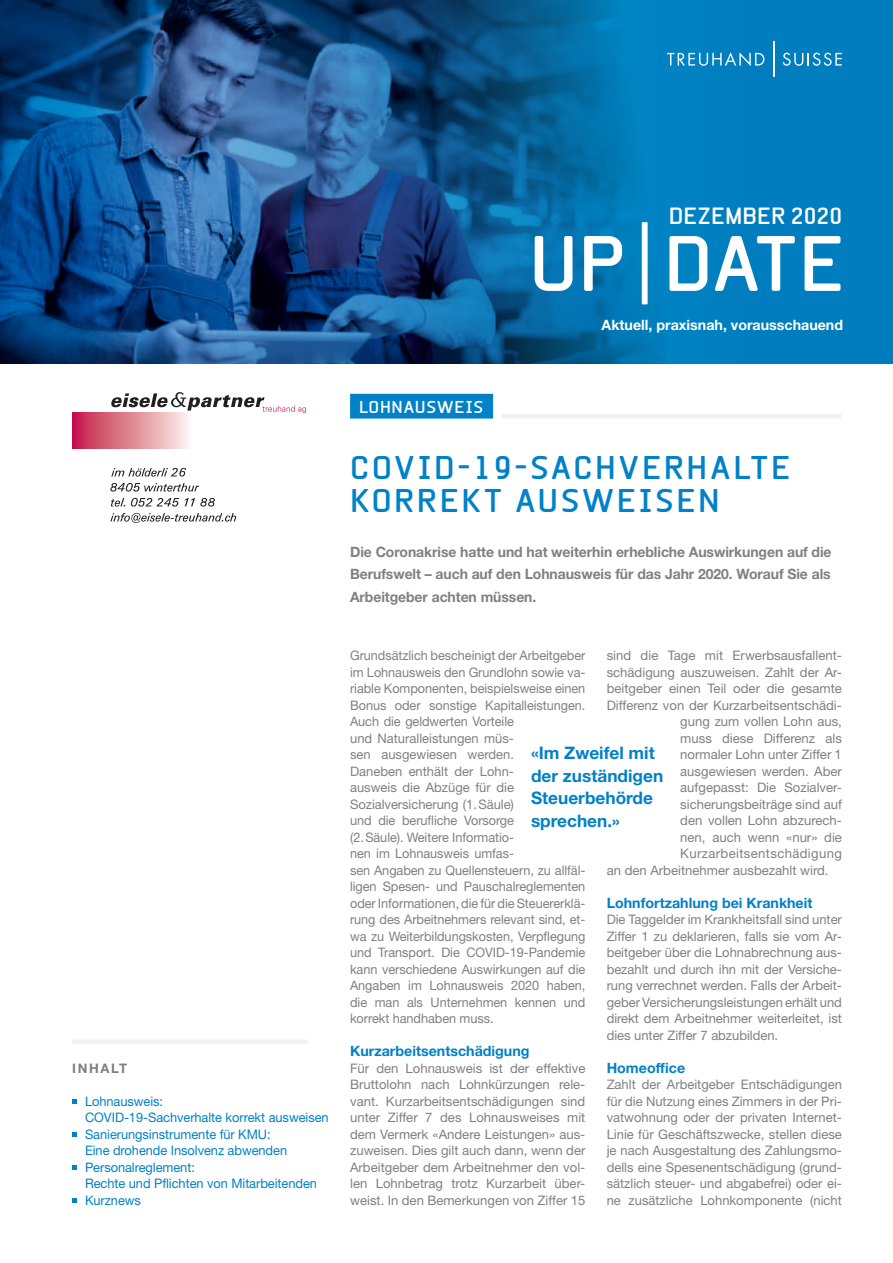
<style>
.page{position:relative;width:893px;height:1263px;background:#fff}
.page>*{position:absolute;margin:0;border:0;box-sizing:border-box;transform-origin:0 0}
.t1{font:700 75px "Beta Sans";letter-spacing:-.015em;color:#fff}
.t2{font:700 31.5px/33px "Beta Sans";letter-spacing:.075em;color:#0081c8}
.t3{font:700 22.5px "Beta Sans";color:#fff}
.t4{font:700 17.25px/22.5px "Helvetica Neue LT Std";color:#0081c8}
.t5{font:700 16.5px "Beta Sans";letter-spacing:.04em;color:#fff}
.t6{font:700 14.25px/22.5px "Helvetica Neue LT Std";letter-spacing:-.005em;color:#808083;text-align:justify}
.t7{font:700 14.25px "Helvetica Neue LT Std";color:#0081c8}
.t8{font:700 14.25px "Helvetica Neue LT Std";color:#fff}
.t9{font:13.2px/16.5px "Helvetica Neue LT Std";letter-spacing:-.005em;color:#808083;text-align:justify}
.t10{font:13.2px/16.5px "Helvetica Neue LT Std";letter-spacing:-.005em;color:#0081c8}
.t11{font:13.2px "Helvetica Neue LT Std";letter-spacing:.03em;color:#808083}
.t12{font:700 13.2px "Helvetica Neue LT Std";letter-spacing:.125em;color:#808083}
.s1{font-family:"Beta Sans Norm";font-weight:400;font-size:112.5px}
</style>
<div class="page">
<svg style="left:72px;top:1099px;width:5px;height:4px"></svg>
<svg style="left:72px;top:1132px;width:5px;height:4px"></svg>
<svg style="left:72px;top:1165px;width:5px;height:4px"></svg>
<svg style="left:72px;top:1198px;width:5px;height:4px"></svg>
<div style="left:350px;top:394px;width:143px;height:24px;background:#0081c8"></div>
<hr style="left:502px;top:414px;width:339px;height:4px;background:#f0f0f1">
<hr style="left:72px;top:1040px;width:236px;height:4px;background:#f0f0f1">
<div style="left:0;top:0;width:893px;height:363px;background:#007dbe"></div>
<img style="left:0;top:0;width:651px;height:363px">
<svg style="left:667px;top:52px;width:97px;height:14px"></svg>
<svg style="left:783px;top:53px;width:59px;height:13px"></svg>
<hr style="left:773px;top:41px;width:1px;height:36px;background:#fff">
<svg style="left:111px;top:392px;width:195px;height:21px"></svg>
<div style="left:72px;top:412px;width:119px;height:36px;background:linear-gradient(to right,#c41a45,#fcf7eb)"></div>
<svg style="left:111px;top:468px;width:75px;height:9px"></svg>
<svg style="left:110px;top:483px;width:89px;height:9px"></svg>
<svg style="left:111px;top:498px;width:14px;height:9px"></svg>
<svg style="left:131px;top:498px;width:48px;height:9px"></svg>
<svg style="left:185px;top:498px;width:30px;height:9px"></svg>
<svg style="left:110px;top:513px;width:126px;height:10px"></svg>
<h3 class="t3" style="left:669px;top:202px;width:175px">DEZEMBER 2020</h3>
<h1 class="t1" style="left:529px;top:219px;width:318px">UP<span class="s1">|</span> DATE</h1>
<p class="t8" style="left:602px;top:316px;width:243px">Aktuell, praxisnah, vorausschauend</p>
<p class="t12" style="left:72px;top:1060px;width:56px">INHALT</p>
<p class="t10" style="left:85px;top:1092px;width:245px">Lohnausweis:<br>COVID-19-Sachverhalte korrekt ausweisen<br>Sanierungsinstrumente für KMU:<br>Eine drohende Insolvenz abwenden<br>Personalreglement:<br>Rechte und Pflichten von Mitarbeitenden<br>Kurznews</p>
<p class="t5" style="left:359px;top:397px;width:126px">LOHNAUSWEIS</p>
<h2 class="t2" style="left:350px;top:450px;width:442px">COVID-19-SACHVERHALTE<br>KORREKT AUSWEISEN</h2>
<p class="t6" style="left:350px;top:540px;width:483px">Die Coronakrise hatte und hat weiterhin erhebliche Auswirkungen auf die Berufswelt – auch auf den Lohnausweis für das Jahr 2020. Worauf Sie als Arbeitgeber achten müssen.</p>
<p class="t9" style="left:350px;top:647px;width:237px;text-align:left">Grundsätzlich bescheinigt der Arbeitgeber im Lohnausweis den Grundlohn sowie va&shy;riable Komponenten, beispielsweise einen Bonus oder sonstige Kapitalleistungen.<br>Auch die geldwerten Vorteile<br>und Naturalleistungen müs-<br>sen ausgewiesen werden.<br>Daneben enthält der Lohn-<br>ausweis die Abzüge für die Sozialversicherung (1.Säule)<br>und die berufliche Vorsorge<br>(2.Säule). Weitere Informatio-<br>nen im Lohnausweis umfas-<br>sen Angaben zu Quellensteuern, zu allfäl&shy;ligen Spesen- und Pauschalreglementen oder Informationen, die für die Steuererklä&shy;rung des Arbeitnehmers relevant sind, et&shy;wa zu Weiterbildungskosten, Verpflegung und Transport. Die COVID-19-Pandemie kann verschiedene Auswirkungen auf die Angaben im Lohnausweis 2020 haben, die man als Unternehmen kennen und korrekt handhaben muss.</p>
<p class="t7" style="left:350px;top:1042px;width:181px">Kurzarbeitsentschädigung</p>
<p class="t9" style="left:350px;top:1059px;width:237px">Für den Lohnausweis ist der effektive Bruttolohn nach Lohnkürzungen rele&shy;vant. Kurzarbeitsentschädigungen sind unter Ziffer 7 des Lohnausweises mit dem Vermerk «Andere Leistungen» aus&shy;zuweisen. Dies gilt auch dann, wenn der Arbeitgeber dem Arbeitnehmer den vol&shy;len Lohnbetrag trotz Kurzarbeit über&shy;weist. In den Bemerkungen von Ziffer 15</p>
<p class="t9" style="left:607px;top:647px;width:237px">sind die Tage mit Erwerbsausfallent-</p>
<p class="t9" style="left:607px;top:663px;width:237px">schädigung auszuweisen. Zahlt der Ar-</p>
<p class="t9" style="left:607px;top:680px;width:237px">beitgeber einen Teil oder die gesamte</p>
<p class="t9" style="left:607px;top:696px;width:237px">Differenz von der Kurzarbeitsentschädi-</p>
<p class="t9" style="left:680px;top:713px;width:163px">gung zum vollen Lohn aus,</p>
<p class="t9" style="left:680px;top:729px;width:163px">muss diese Differenz als</p>
<p class="t9" style="left:680px;top:746px;width:163px">normaler Lohn unter Ziffer 1</p>
<p class="t9" style="left:680px;top:762px;width:163px">ausgewiesen werden. Aber</p>
<p class="t9" style="left:680px;top:779px;width:163px">aufgepasst: Die Sozialver-</p>
<p class="t9" style="left:680px;top:795px;width:163px">sicherungsbeiträge sind auf</p>
<p class="t9" style="left:680px;top:812px;width:163px">den vollen Lohn abzurech-</p>
<p class="t9" style="left:680px;top:828px;width:163px">nen, auch wenn «nur» die</p>
<p class="t11" style="left:680px;top:845px;width:163px">Kurzarbeitsentschädigung</p>
<p class="t9" style="left:607px;top:861px;width:223px">an den Arbeitnehmer ausbezahlt wird.</p>
<p class="t7" style="left:607px;top:894px;width:207px">Lohnfortzahlung bei Krankheit</p>
<p class="t9" style="left:607px;top:911px;width:237px">Die Taggelder im Krankheitsfall sind unter Ziffer 1 zu deklarieren, falls sie vom Ar&shy;beitgeber über die Lohnabrechnung aus&shy;bezahlt und durch ihn mit der Versiche&shy;rung verrechnet werden. Falls der Arbeit&shy;geber Versicherungsleistungen erhält und direkt dem Arbeitnehmer weiterleitet, ist dies unter Ziffer 7 abzubilden.</p>
<p class="t7" style="left:607px;top:1059px;width:80px">Homeoffice</p>
<p class="t9" style="left:607px;top:1076px;width:237px">Zahlt der Arbeitgeber Entschädigungen für die Nutzung eines Zimmers in der Pri&shy;vatwohnung oder der privaten Internet-Linie für Geschäftszwecke, stellen diese je nach Ausgestaltung des Zahlungsmo&shy;dells eine Spesenentschädigung (grund&shy;sätzlich steuer- und abgabefrei) oder ei&shy;ne zusätzliche Lohnkomponente (nicht</p>
<h3 class="t4" style="left:531px;top:741px;width:134px">«Im Zweifel mit der zuständigen<br>Steuerbehörde sprechen.»</h3>
</div>
